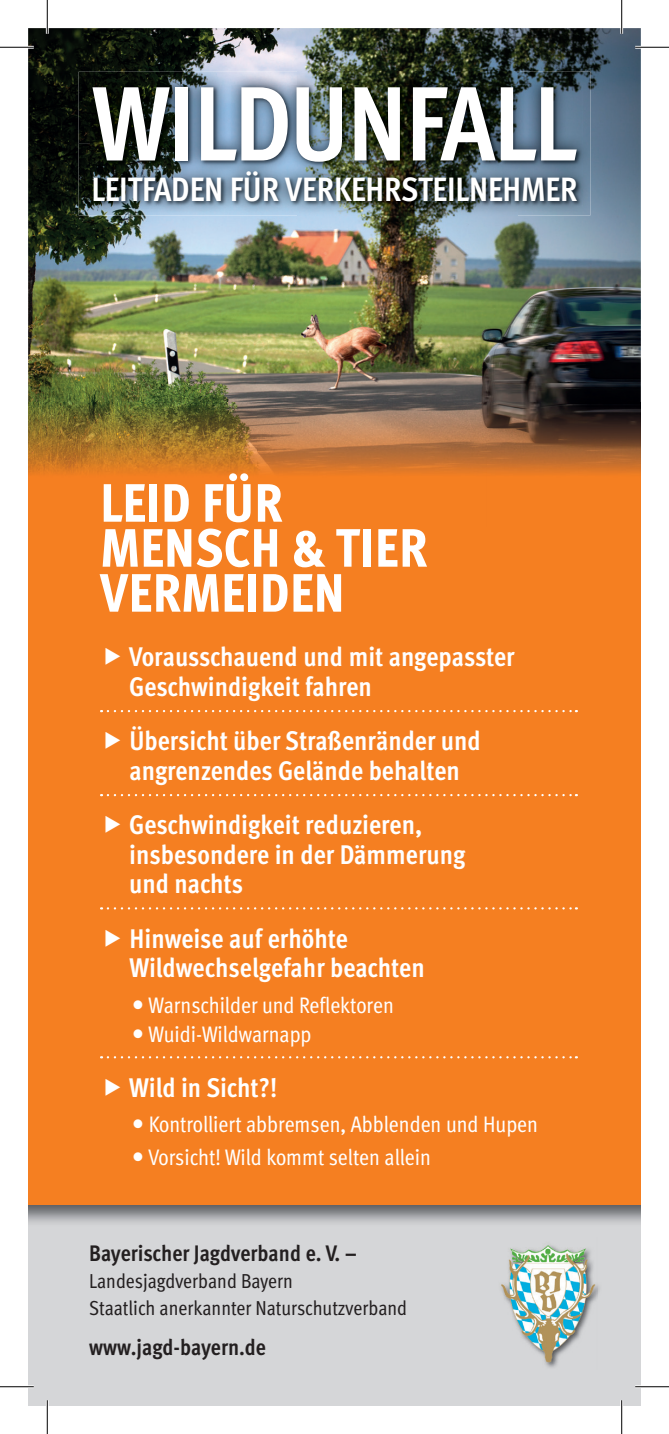
<style>
.page{position:relative;width:669px;height:1434px;background:#fff}
.page>*{position:absolute;margin:0;border:0;box-sizing:border-box;transform-origin:0 0}
.t1{font:700 condensed 105.75px "Meta Pro";letter-spacing:-.015em;color:#fff}
.t2{font:800 condensed 54px/45px "Meta Pro";letter-spacing:.005em;color:#fff}
.t3{font:700 condensed 33.75px "Meta Pro";letter-spacing:-.005em;color:#fff}
.t4{font:700 condensed 27px/29.2px "Meta Pro";color:#fff}
.t5{font:condensed 22.5px/29.2px "Meta Pro";color:#fff}
.t6{font:700 condensed 22.5px "Meta Pro";color:#231f20}
.t7{font:condensed 20.25px/27px "Meta Pro";color:#231f20}
</style>
<div class="page">
<div style="left:28px;top:908px;width:612px;height:498px;background:#d5d6d8"></div>
<img style="left:28px;top:28px;width:612px;height:1195px">
<svg style="left:108px;top:710px;width:468px;height:2px"></svg>
<svg style="left:108px;top:794px;width:468px;height:2px"></svg>
<svg style="left:108px;top:907px;width:468px;height:2px"></svg>
<svg style="left:108px;top:1056px;width:468px;height:2px"></svg>
<img style="left:79px;top:72px;width:219px;height:143px">
<img style="left:298px;top:72px;width:219px;height:13px">
<img style="left:517px;top:72px;width:73px;height:143px">
<img style="left:298px;top:207px;width:219px;height:8px">
<img style="left:91px;top:85px;width:491px;height:122px">
<img style="left:501px;top:1245px;width:96px;height:123px">
<hr style="left:0;top:46px;width:34px;height:3px;background:#fff">
<hr style="left:635px;top:46px;width:34px;height:3px;background:#fff">
<hr style="left:0;top:1385px;width:34px;height:3px;background:#fff">
<hr style="left:635px;top:1385px;width:34px;height:3px;background:#fff">
<hr style="left:46px;top:0;width:3px;height:34px;background:#fff">
<hr style="left:46px;top:1400px;width:3px;height:34px;background:#fff">
<hr style="left:620px;top:0;width:3px;height:34px;background:#fff">
<hr style="left:620px;top:1400px;width:3px;height:34px;background:#fff">
<hr style="left:0;top:47px;width:34px;height:1px;background:#000">
<hr style="left:635px;top:47px;width:34px;height:1px;background:#000">
<hr style="left:0;top:1386px;width:34px;height:1px;background:#000">
<hr style="left:635px;top:1386px;width:34px;height:1px;background:#000">
<hr style="left:47px;top:0;width:1px;height:34px;background:#000">
<hr style="left:47px;top:1400px;width:1px;height:34px;background:#000">
<hr style="left:621px;top:0;width:1px;height:34px;background:#000">
<hr style="left:621px;top:1400px;width:1px;height:34px;background:#000">
<svg style="left:106px;top:648px;width:14px;height:17px"></svg>
<svg style="left:106px;top:732px;width:14px;height:17px"></svg>
<svg style="left:106px;top:816px;width:14px;height:17px"></svg>
<svg style="left:106px;top:929px;width:14px;height:17px"></svg>
<svg style="left:134px;top:1000px;width:8px;height:9px"></svg>
<svg style="left:134px;top:1029px;width:8px;height:9px"></svg>
<svg style="left:106px;top:1078px;width:14px;height:17px"></svg>
<svg style="left:134px;top:1120px;width:8px;height:8px"></svg>
<svg style="left:134px;top:1152px;width:8px;height:9px"></svg>
<h1 class="t1" style="left:92px;top:43px;width:486px">WILDUNFALL</h1>
<p class="t3" style="left:91px;top:163px;width:487px">LEITFADEN FÜR VERKEHRSTEILNEHMER</p>
<h2 class="t2" style="left:100px;top:478px;width:329px">LEID FÜR<br>MENSCH &amp; TIER<br>VERMEIDEN</h2>
<p class="t4" style="left:129px;top:641px;width:387px">Vorausschauend und mit angepasster<br>Geschwindigkeit fahren</p>
<p class="t4" style="left:129px;top:725px;width:352px">Übersicht über Straßenränder und angrenzendes Gelände behalten</p>
<p class="t4" style="left:129px;top:809px;width:337px">Geschwindigkeit reduzieren, insbesondere in der Dämmerung und nachts</p>
<p class="t4" style="left:129px;top:922px;width:296px">Hinweise auf erhöhte<br>Wildwechselgefahr beachten</p>
<p class="t5" style="left:149px;top:988px;width:247px">Warnschilder und Reflektoren<br>Wuidi-Wildwarnapp</p>
<p class="t4" style="left:129px;top:1071px;width:149px">Wild in Sicht?!</p>
<p class="t5" style="left:149px;top:1107px;width:391px;line-height:32.4px">Kontrolliert abbremsen, Abblenden und Hupen<br>Vorsicht! Wild kommt selten allein</p>
<p class="t6" style="left:89px;top:1236px;width:269px">Bayerischer Jagdverband e. V. –</p>
<p class="t7" style="left:89px;top:1266px;width:319px">Landesjagdverband Bayern<br>Staatlich anerkannter Naturschutzverband</p>
<p class="t6" style="left:89px;top:1330px;width:178px">www.jagd-bayern.de</p>
</div>
